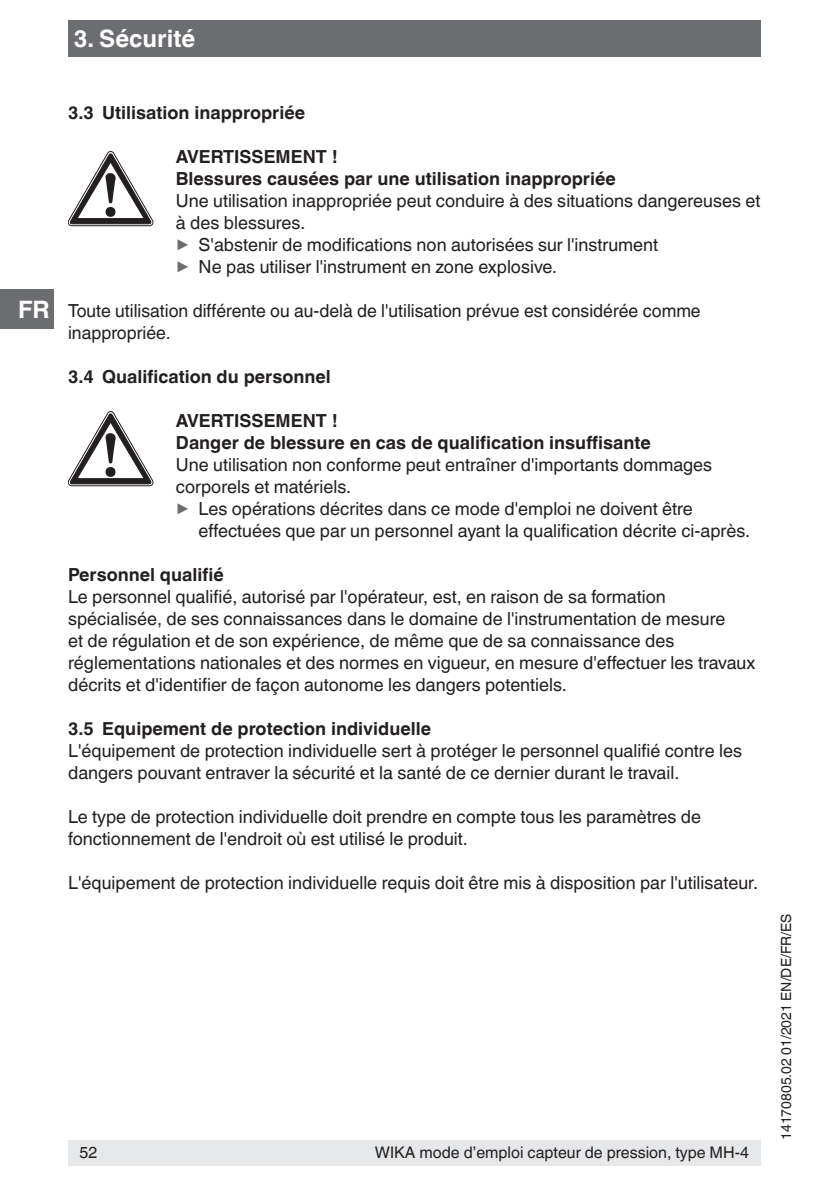
<style>
.page{position:relative;width:840px;height:1191px;background:#fff}
.page>*{position:absolute;margin:0;border:0;box-sizing:border-box;transform-origin:0 0}
.t1{font:700 24px "Helvetica World";color:#fff}
.t2{font:18px/22px "Helvetica World";color:#231f20}
.t3{font:700 18px/22px "Helvetica World";color:#231f20}
.t4{font:16px "Helvetica World";color:#231f20}
.t5{font:14px "Helvetica World";color:#231f20}
.s1{font-size:17.8px;color:#6c6d70}
</style>
<div class="page">
<div style="left:68px;top:1140px;width:692px;height:25px;background:#e6e7e9"></div>
<div style="left:0;top:289px;width:54px;height:40px;background:#6c6d70"></div>
<div style="left:68px;top:20px;width:692px;height:37px;background:#6c6d70"></div>
<svg style="left:68px;top:151px;width:85px;height:75px"></svg>
<svg style="left:68px;top:411px;width:85px;height:75px"></svg>
<h1 class="t1" style="left:74px;top:25px;width:123px">3. Sécurité</h1>
<h1 class="t1" style="left:18px;top:296px;width:33px">FR</h1>
<p class="t3" style="left:68px;top:102px;width:238px">3.3 Utilisation inappropriée</p>
<p class="t3" style="left:176px;top:146px;width:441px">AVERTISSEMENT !<br>Blessures causées par une utilisation inappropriée</p>
<p class="t2" style="left:176px;top:190px;width:585px">Une utilisation inappropriée peut conduire à des situations dangereuses et à des blessures.<br><span class="s1">▶</span> S'abstenir de modifications non autorisées sur l'instrument<br><span class="s1">▶</span> Ne pas utiliser l'instrument en zone explosive.</p>
<p class="t2" style="left:68px;top:300px;width:633px">Toute utilisation différente ou au-delà de l'utilisation prévue est considérée comme inappropriée.</p>
<p class="t3" style="left:68px;top:366px;width:264px">3.4 Qualification du personnel</p>
<p class="t3" style="left:176px;top:410px;width:476px">AVERTISSEMENT !<br>Danger de blessure en cas de qualification insuffisante</p>
<p class="t2" style="left:176px;top:454px;width:537px">Une utilisation non conforme peut entraîner d'importants dommages corporels et matériels.<br><span class="s1">▶</span> Les opérations décrites dans ce mode d'emploi ne doivent être</p>
<p class="t2" style="left:198px;top:520px;width:552px">effectuées que par un personnel ayant la qualification décrite ci-après.</p>
<p class="t3" style="left:68px;top:564px;width:157px">Personnel qualifié</p>
<p class="t2" style="left:68px;top:586px;width:688px">Le personnel qualifié, autorisé par l'opérateur, est, en raison de sa formation spécialisée, de ses connaissances dans le domaine de l'instrumentation de mesure<br>et de régulation et de son expérience, de même que de sa connaissance des réglementations nationales et des normes en vigueur, en mesure d'effectuer les travaux décrits et d'identifier de façon autonome les dangers potentiels.</p>
<p class="t3" style="left:68px;top:718px;width:364px">3.5 Equipement de protection individuelle</p>
<p class="t2" style="left:68px;top:740px;width:675px">L'équipement de protection individuelle sert à protéger le personnel qualifié contre les dangers pouvant entraver la sécurité et la santé de ce dernier durant le travail.</p>
<p class="t2" style="left:68px;top:806px;width:634px">Le type de protection individuelle doit prendre en compte tous les paramètres de fonctionnement de l'endroit où est utilisé le produit.</p>
<p class="t2" style="left:68px;top:872px;width:691px">L'équipement de protection individuelle requis doit être mis à disposition par l'utilisateur.</p>
<p class="t4" style="left:79px;top:1143px;width:19px">52</p>
<p class="t4" style="left:374px;top:1143px;width:375px">WIKA mode d’emploi capteur de pression, type MH-4</p>
<p class="t5" style="left:777px;top:1140px;width:228px;rotate:-90deg">14170805.02 01/2021 EN/DE/FR/ES</p>
</div>
